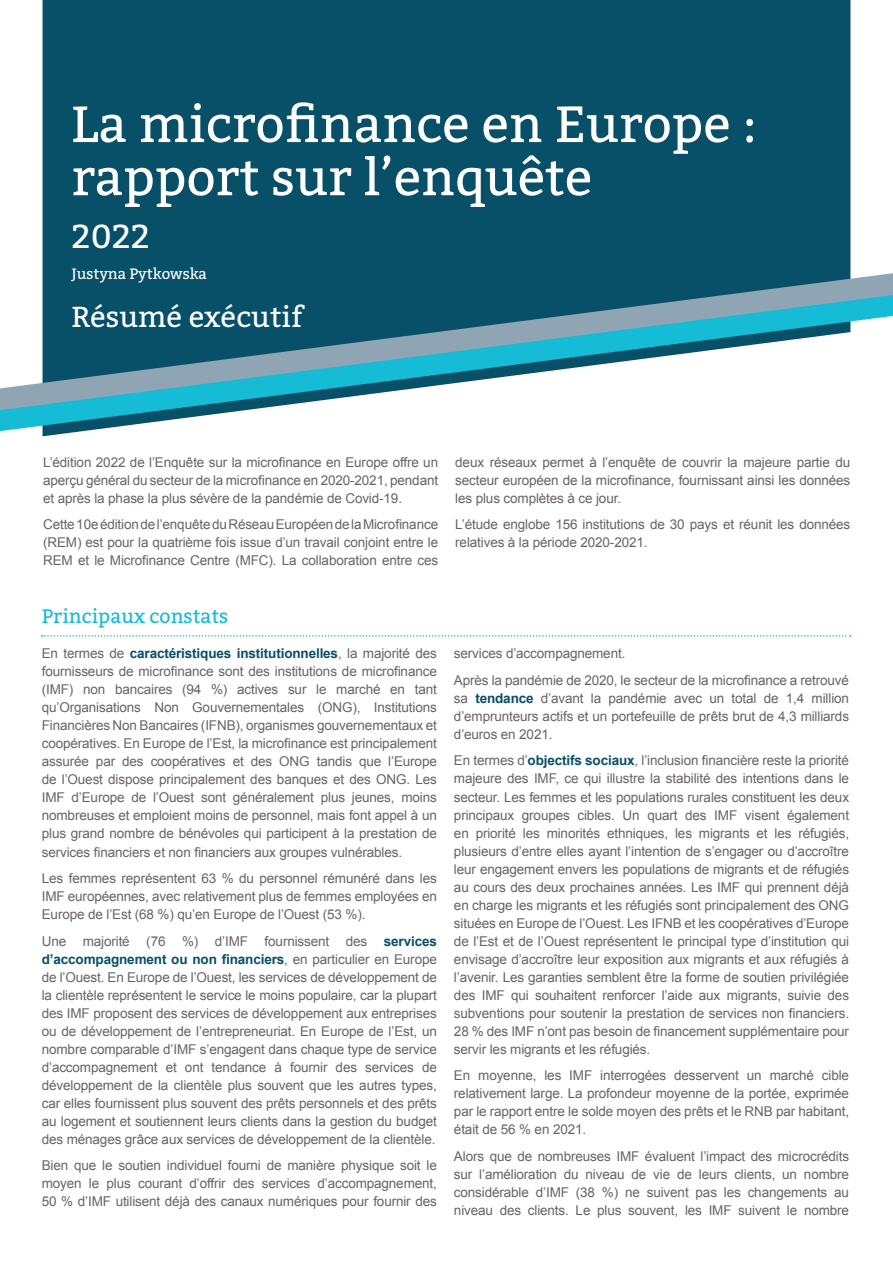
<style>
.page{position:relative;width:893px;height:1263px;background:#fff}
.page>*{position:absolute;margin:0;border:0;box-sizing:border-box;transform-origin:0 0}
.Titles{font:51px/53.1px "Bitter";color:#fff}
.Titles-2{font:33.15px "Bitter";color:#fff}
.Title_2{font:28.95px "Bitter";color:#fff}
.Title_3{font:19.5px "Bitter";color:#16bbd6}
.Subs_titles{font:15px "Bitter";color:#fff}
.Body{font:13.5px/18px "Arial";letter-spacing:-.01em;color:#686269;text-align:justify}
.s1{font-weight:700;color:#075068}
</style>
<div class="page">
<div style="left:43px;top:0;width:807px;height:436px;background:#075068"></div>
<svg style="left:42px;top:635px;width:809px;height:2px"></svg>
<svg style="left:0;top:410px;width:850px;height:21px"></svg>
<svg style="left:0;top:273px;width:893px;height:137px"></svg>
<p class="Titles" style="left:71px;top:98px;width:687px">La microfinance en Europe : rapport sur l’enquête</p>
<p class="Titles-2" style="left:71px;top:216px;width:80px">2022</p>
<p class="Subs_titles" style="left:71px;top:265px;width:137px">Justyna Pytkowska</p>
<p class="Title_2" style="left:71px;top:298px;width:233px">Résumé exécutif</p>
<p class="Body" style="left:43px;top:453px;width:397px">L’édition 2022 de l’Enquête sur la microfinance en Europe offre un aperçu général du secteur de la microfinance en 2020-2021, pendant et après la phase la plus sévère de la pandémie de Covid-19.</p>
<p class="Body" style="left:43px;top:516px;width:397px">Cette 10e édition de l’enquête du Réseau Européen de la Microfinance (REM) est pour la quatrième fois issue d’un travail conjoint entre le REM et le Microfinance Centre (MFC). La collaboration entre ces</p>
<p class="Body" style="left:455px;top:453px;width:397px">deux réseaux permet à l’enquête de couvrir la majeure partie du secteur européen de la microfinance, fournissant ainsi les données les plus complètes à ce jour.</p>
<p class="Body" style="left:455px;top:516px;width:397px">L’étude englobe 156 institutions de 30 pays et réunit les données relatives à la période 2020-2021.</p>
<p class="Title_3" style="left:42px;top:604px;width:188px">Principaux constats</p>
<p class="Body" style="left:42px;top:645px;width:397px">En termes de <span class="s1">caractéristiques institutionnelles</span>, la majorité des fournisseurs de microfinance sont des institutions de microfinance (IMF) non bancaires (94 %) actives sur le marché en tant qu’Organisations Non Gouvernementales (ONG), Institutions Financières Non Bancaires (IFNB), organismes gouvernementaux et coopératives. En Europe de l’Est, la microfinance est principalement assurée par des coopératives et des ONG tandis que l’Europe de l’Ouest dispose principalement des banques et des ONG. Les IMF d’Europe de l’Ouest sont généralement plus jeunes, moins nombreuses et emploient moins de personnel, mais font appel à un plus grand nombre de bénévoles qui participent à la prestation de services financiers et non financiers aux groupes vulnérables.</p>
<p class="Body" style="left:42px;top:869px;width:397px">Les femmes représentent 63 % du personnel rémunéré dans les IMF européennes, avec relativement plus de femmes employées en Europe de l’Est (68 %) qu’en Europe de l’Ouest (53 %).</p>
<p class="Body" style="left:42px;top:932px;width:397px">Une majorité (76 %) d’IMF fournissent des <span class="s1">services d’accompagnement ou non financiers</span>, en particulier en Europe de l’Ouest. En Europe de l’Ouest, les services de développement de la clientèle représentent le service le moins populaire, car la plupart des IMF proposent des services de développement aux entreprises ou de développement de l’entrepreneuriat. En Europe de l’Est, un nombre comparable d’IMF s’engagent dans chaque type de service d’accompagnement et ont tendance à fournir des services de développement de la clientèle plus souvent que les autres types, car elles fournissent plus souvent des prêts personnels et des prêts au logement et soutiennent leurs clients dans la gestion du budget des ménages grâce aux services de développement de la clientèle.</p>
<p class="Body" style="left:42px;top:1156px;width:397px">Bien que le soutien individuel fourni de manière physique soit le moyen le plus courant d’offrir des services d’accompagnement, 50 % d’IMF utilisent déjà des canaux numériques pour fournir des</p>
<p class="Body" style="left:454px;top:645px;width:173px">services d’accompagnement.</p>
<p class="Body" style="left:454px;top:671px;width:397px">Après la pandémie de 2020, le secteur de la microfinance a retrouvé sa <span class="s1">tendance</span> d’avant la pandémie avec un total de 1,4 million d’emprunteurs actifs et un portefeuille de prêts brut de 4,3 milliards d’euros en 2021.</p>
<p class="Body" style="left:454px;top:752px;width:397px">En termes d’<span class="s1">objectifs sociaux</span>, l’inclusion financière reste la priorité majeure des IMF, ce qui illustre la stabilité des intentions dans le secteur. Les femmes et les populations rurales constituent les deux principaux groupes cibles. Un quart des IMF visent également en priorité les minorités ethniques, les migrants et les réfugiés, plusieurs d’entre elles ayant l’intention de s’engager ou d’accroître leur engagement envers les populations de migrants et de réfugiés au cours des deux prochaines années. Les IMF qui prennent déjà en charge les migrants et les réfugiés sont principalement des ONG situées en Europe de l’Ouest. Les IFNB et les coopératives d’Europe de l’Est et de l’Ouest représentent le principal type d’institution qui envisage d’accroître leur exposition aux migrants et aux réfugiés à l’avenir. Les garanties semblent être la forme de soutien privilégiée des IMF qui souhaitent renforcer l’aide aux migrants, suivie des subventions pour soutenir la prestation de services non financiers.<br>28 % des IMF n’ont pas besoin de financement supplémentaire pour servir les migrants et les réfugiés.</p>
<p class="Body" style="left:454px;top:1066px;width:397px">En moyenne, les IMF interrogées desservent un marché cible relativement large. La profondeur moyenne de la portée, exprimée par le rapport entre le solde moyen des prêts et le RNB par habitant, était de 56 % en 2021.</p>
<p class="Body" style="left:454px;top:1147px;width:397px">Alors que de nombreuses IMF évaluent l’impact des microcrédits sur l’amélioration du niveau de vie de leurs clients, un nombre considérable d’IMF (38 %) ne suivent pas les changements au niveau des clients. Le plus souvent, les IMF suivent le nombre</p>
</div>
